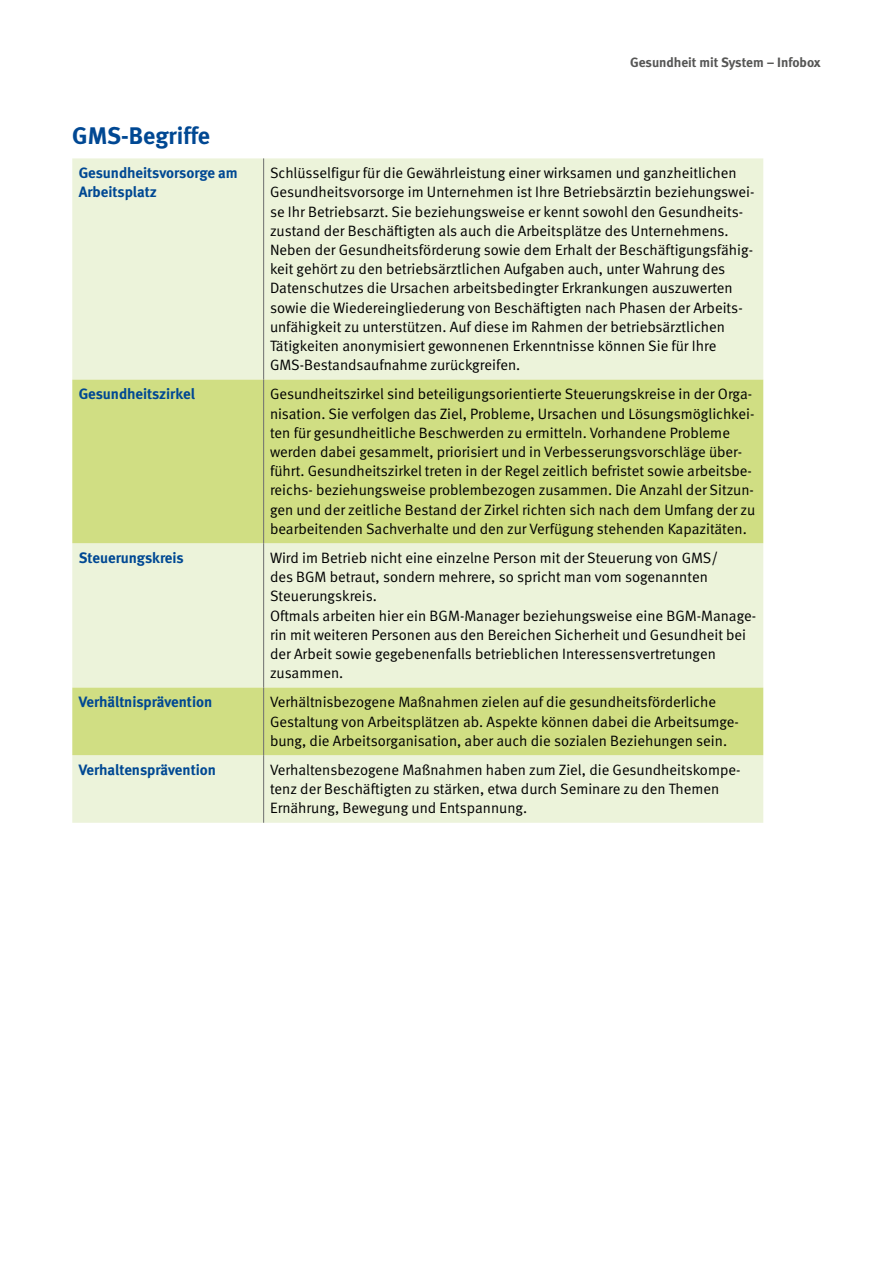
<style>
.page{position:relative;width:893px;height:1263px;background:#fff}
.page>*{position:absolute;margin:0;border:0;box-sizing:border-box;transform-origin:0 0}
.t1{font:700 24px "DGUV Meta";color:#004893}
._02_Fließtext_Fließtext{font:15px/19.2px "DGUV Meta";color:#000}
._02_Fließtext_Fließtext-2{font:700 15px/19.2px "DGUV Meta";color:#004893}
.t2{font:700 13.5px "DGUV Meta";color:#565655}
</style>
<div class="page">
<div style="left:72px;top:158px;width:691px;height:665px;background:#ecf3da"></div>
<svg style="left:72px;top:380px;width:691px;height:375px;background:#dae6a4"></svg>
<hr style="left:263px;top:158px;width:1px;height:222px;background:#6e6f70">
<hr style="left:263px;top:380px;width:1px;height:163px;background:#6e6f70">
<hr style="left:263px;top:543px;width:1px;height:145px;background:#6e6f70">
<hr style="left:263px;top:688px;width:1px;height:67px;background:#6e6f70">
<hr style="left:263px;top:755px;width:1px;height:68px;background:#6e6f70">
<h1 class="t1" style="left:72px;top:121px;width:139px">GMS-Begriffe</h1>
<p class="t2" style="left:630px;top:54px;width:192px">Gesundheit mit System – Infobox</p>
<p class="_02_Fließtext_Fließtext-2" style="left:79px;top:164px;width:161px">Gesundheitsvorsorge am<br>Arbeitsplatz</p>
<p class="_02_Fließtext_Fließtext" style="left:270px;top:164px;width:486px">Schlüsselfigur für die Gewährleistung einer wirksamen und ganzheitlichen Gesundheitsvorsorge im Unternehmen ist Ihre Betriebsärztin beziehungswei&shy;se Ihr Betriebsarzt. Sie beziehungsweise er kennt sowohl den Gesundheits&shy;zustand der Beschäftigten als auch die Arbeitsplätze des Unternehmens.<br>Neben der Gesundheitsförderung sowie dem Erhalt der Beschäftigungsfähig&shy;keit gehört zu den betriebsärztlichen Aufgaben auch, unter Wahrung des Datenschutzes die Ursachen arbeitsbedingter Erkrankungen auszuwerten sowie die Wiedereingliederung von Beschäftigten nach Phasen der Arbeits&shy;unfähigkeit zu unterstützen. Auf diese im Rahmen der betriebsärztlichen Tätigkeiten anonymisiert gewonnenen Erkenntnisse können Sie für Ihre GMS-Bestandsaufnahme zurückgreifen.</p>
<p class="_02_Fließtext_Fließtext-2" style="left:79px;top:385px;width:118px">Gesundheitszirkel</p>
<p class="_02_Fließtext_Fließtext" style="left:270px;top:385px;width:487px">Gesundheitszirkel sind beteiligungsorientierte Steuerungskreise in der Orga&shy;nisation. Sie verfolgen das Ziel, Probleme, Ursachen und Lösungsmöglichkei&shy;ten für gesundheitliche Beschwerden zu ermitteln. Vorhandene Probleme werden dabei gesammelt, priorisiert und in Verbesserungsvorschläge über&shy;führt. Gesundheitszirkel treten in der Regel zeitlich befristet sowie arbeitsbe&shy;reichs- beziehungsweise problembezogen zusammen. Die Anzahl der Sitzun&shy;gen und der zeitliche Bestand der Zirkel richten sich nach dem Umfang der zu bearbeitenden Sachverhalte und den zur Verfügung stehenden Kapazitäten.</p>
<p class="_02_Fließtext_Fließtext-2" style="left:79px;top:549px;width:107px">Steuerungskreis</p>
<p class="_02_Fließtext_Fließtext" style="left:270px;top:549px;width:450px">Wird im Betrieb nicht eine einzelne Person mit der Steuerung von GMS/ des BGM betraut, sondern mehrere, so spricht man vom sogenannten<br>Steuerungskreis.</p>
<p class="_02_Fließtext_Fließtext" style="left:270px;top:606px;width:488px">Oftmals arbeiten hier ein BGM-Manager beziehungsweise eine BGM-Manage&shy;rin mit weiteren Personen aus den Bereichen Sicherheit und Gesundheit bei der Arbeit sowie gegebenenfalls betrieblichen Interessensvertretungen zusammen.</p>
<p class="_02_Fließtext_Fließtext-2" style="left:79px;top:693px;width:135px">Verhältnisprävention</p>
<p class="_02_Fließtext_Fließtext" style="left:270px;top:693px;width:470px">Verhältnisbezogene Maßnahmen zielen auf die gesundheitsförderliche<br>Gestaltung von Arbeitsplätzen ab. Aspekte können dabei die Arbeitsumge&shy;bung, die Arbeitsorganisation, aber auch die sozialen Beziehungen sein.</p>
<p class="_02_Fließtext_Fließtext-2" style="left:79px;top:761px;width:139px">Verhaltensprävention</p>
<p class="_02_Fließtext_Fließtext" style="left:270px;top:760px;width:472px">Verhaltensbezogene Maßnahmen haben zum Ziel, die Gesundheitskompe&shy;tenz der Beschäftigten zu stärken, etwa durch Seminare zu den Themen<br>Ernährung, Bewegung und Entspannung.</p>
</div>
